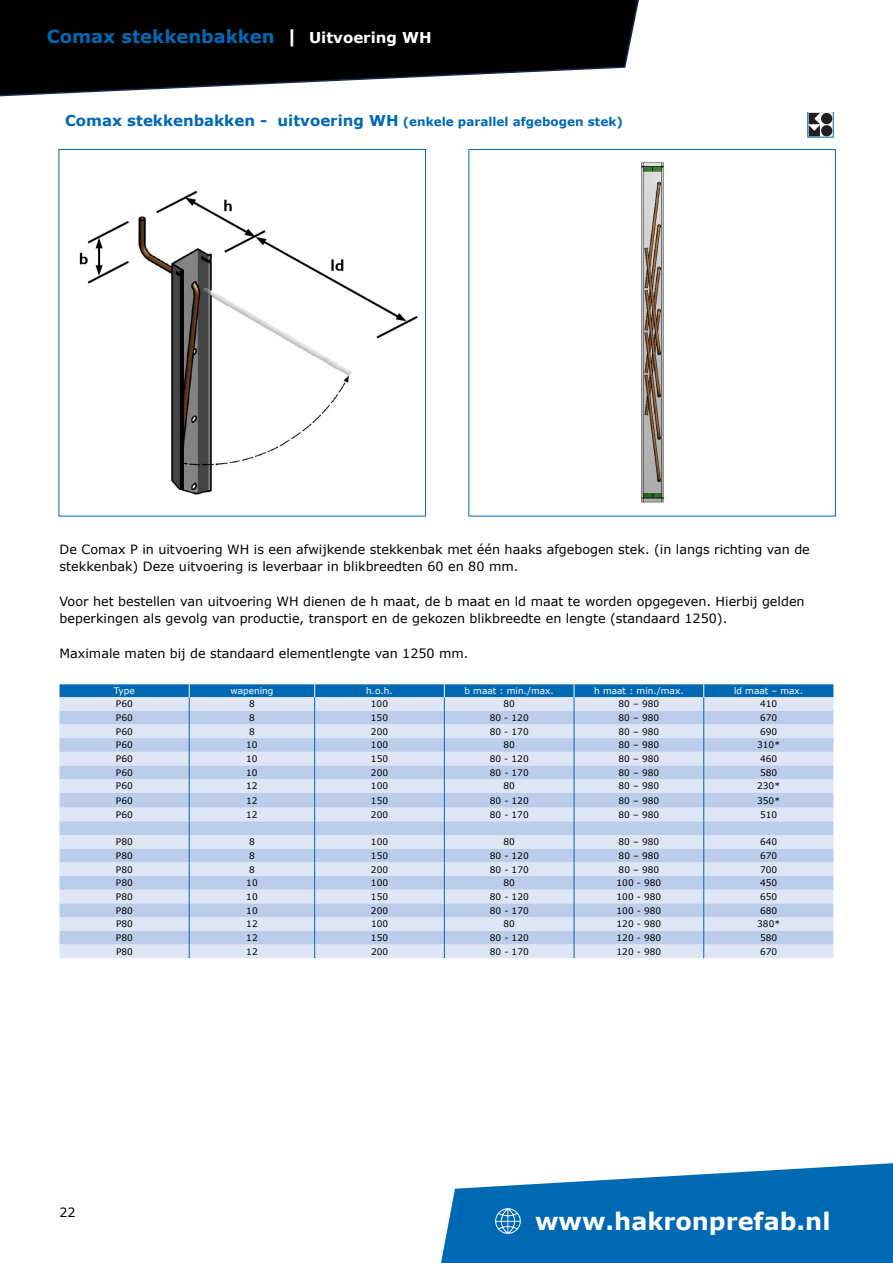
<style>
.page{position:relative;width:893px;height:1263px;background:#fff}
.page>*{position:absolute;margin:0;border:0;box-sizing:border-box;transform-origin:0 0}
.t1{font:700 24px "Verdana";color:#fff}
.t2{font:700 18px "Verdana";color:#0069b4}
.t3{font:700 15px "Verdana";color:#0069b4}
.t4{font:12.75px/17.2px "Verdana";color:#000}
.t5{font:9px "Verdana";color:#000}
.t6{font:9px "Verdana";color:#fff}
.s1{color:#fff}
.s2{font-size:15px;color:#fff}
.s3{font-size:12px}
.s4{font-family:"Social Media Circled";font-weight:400;font-size:51px}
</style>
<div class="page">
<img style="left:79px;top:190px;width:339px;height:305px">
<div style="left:59px;top:149px;width:367px;height:367px;border:1px solid #0069b4"></div>
<img style="left:641px;top:162px;width:24px;height:341px">
<div style="left:469px;top:149px;width:367px;height:367px;border:1px solid #0069b4"></div>
<svg style="left:60px;top:684px;width:773px;height:274px;background:#c3d4ed"></svg>
<img style="left:809px;top:113px;width:22px;height:22px">
<svg style="left:0;top:0;width:639px;height:97px"></svg>
<svg style="left:441px;top:1163px;width:452px;height:100px;background:#247ebe"></svg>
<h2 class="t2" style="left:47px;top:25px;width:386px">Comax stekkenbakken <span class="s1">|</span> <span class="s2">Uitvoering WH</span></h2>
<h3 class="t3" style="left:65px;top:110px;width:559px">Comax stekkenbakken - uitvoering WH <span class="s3">(enkele parallel afgebogen stek)</span></h3>
<h3 class="t4" style="left:60px;top:541px;width:752px">De Comax P in uitvoering WH is een afwijkende stekkenbak met één haaks afgebogen stek. (in langs richting van de stekkenbak) Deze uitvoering is leverbaar in blikbreedten 60 en 80 mm.</h3>
<h3 class="t4" style="left:60px;top:593px;width:747px">Voor het bestellen van uitvoering WH dienen de h maat, de b maat en ld maat te worden opgegeven. Hierbij gelden beperkingen als gevolg van productie, transport en de gekozen blikbreedte en lengte (standaard 1250).</h3>
<h3 class="t4" style="left:60px;top:644px;width:411px">Maximale maten bij de standaard elementlengte van 1250 mm.</h3>
<p class="t6" style="left:114px;top:685px;width:22px">Type</p>
<p class="t6" style="left:230px;top:685px;width:45px">wapening</p>
<p class="t6" style="left:366px;top:685px;width:28px">h.o.h.</p>
<p class="t6" style="left:465px;top:685px;width:91px">b maat : min./max.</p>
<p class="t6" style="left:594px;top:685px;width:91px">h maat : min./max.</p>
<p class="t6" style="left:734px;top:685px;width:71px">ld maat – max.</p>
<p class="t5" style="left:116px;top:698px;width:18px">P60</p>
<p class="t5" style="left:249px;top:698px;width:7px">8</p>
<p class="t5" style="left:371px;top:698px;width:19px">100</p>
<p class="t5" style="left:503px;top:698px;width:13px">80</p>
<p class="t5" style="left:619px;top:698px;width:42px">80 – 980</p>
<p class="t5" style="left:760px;top:698px;width:19px">410</p>
<p class="t5" style="left:116px;top:712px;width:18px">P60</p>
<p class="t5" style="left:249px;top:712px;width:7px">8</p>
<p class="t5" style="left:371px;top:712px;width:19px">150</p>
<p class="t5" style="left:490px;top:712px;width:41px">80 - 120</p>
<p class="t5" style="left:619px;top:712px;width:42px">80 – 980</p>
<p class="t5" style="left:760px;top:712px;width:19px">670</p>
<p class="t5" style="left:116px;top:726px;width:18px">P60</p>
<p class="t5" style="left:249px;top:726px;width:7px">8</p>
<p class="t5" style="left:371px;top:726px;width:19px">200</p>
<p class="t5" style="left:490px;top:726px;width:41px">80 - 170</p>
<p class="t5" style="left:619px;top:726px;width:42px">80 – 980</p>
<p class="t5" style="left:760px;top:726px;width:19px">690</p>
<p class="t5" style="left:116px;top:739px;width:18px">P60</p>
<p class="t5" style="left:246px;top:739px;width:13px">10</p>
<p class="t5" style="left:371px;top:739px;width:19px">100</p>
<p class="t5" style="left:503px;top:739px;width:13px">80</p>
<p class="t5" style="left:619px;top:739px;width:42px">80 – 980</p>
<p class="t5" style="left:757px;top:739px;width:24px">310*</p>
<p class="t5" style="left:116px;top:753px;width:18px">P60</p>
<p class="t5" style="left:246px;top:753px;width:13px">10</p>
<p class="t5" style="left:371px;top:753px;width:19px">150</p>
<p class="t5" style="left:490px;top:753px;width:41px">80 - 120</p>
<p class="t5" style="left:619px;top:753px;width:42px">80 – 980</p>
<p class="t5" style="left:760px;top:753px;width:19px">460</p>
<p class="t5" style="left:116px;top:767px;width:18px">P60</p>
<p class="t5" style="left:246px;top:767px;width:13px">10</p>
<p class="t5" style="left:371px;top:767px;width:19px">200</p>
<p class="t5" style="left:490px;top:767px;width:41px">80 - 170</p>
<p class="t5" style="left:619px;top:767px;width:42px">80 – 980</p>
<p class="t5" style="left:760px;top:767px;width:19px">580</p>
<p class="t5" style="left:116px;top:780px;width:18px">P60</p>
<p class="t5" style="left:246px;top:780px;width:13px">12</p>
<p class="t5" style="left:371px;top:780px;width:19px">100</p>
<p class="t5" style="left:503px;top:780px;width:13px">80</p>
<p class="t5" style="left:619px;top:780px;width:42px">80 – 980</p>
<p class="t5" style="left:757px;top:780px;width:24px">230*</p>
<p class="t5" style="left:116px;top:795px;width:18px">P60</p>
<p class="t5" style="left:246px;top:795px;width:13px">12</p>
<p class="t5" style="left:371px;top:795px;width:19px">150</p>
<p class="t5" style="left:490px;top:795px;width:41px">80 - 120</p>
<p class="t5" style="left:619px;top:795px;width:42px">80 – 980</p>
<p class="t5" style="left:757px;top:795px;width:24px">350*</p>
<p class="t5" style="left:116px;top:809px;width:18px">P60</p>
<p class="t5" style="left:246px;top:809px;width:13px">12</p>
<p class="t5" style="left:371px;top:809px;width:19px">200</p>
<p class="t5" style="left:490px;top:809px;width:41px">80 - 170</p>
<p class="t5" style="left:619px;top:809px;width:42px">80 – 980</p>
<p class="t5" style="left:760px;top:809px;width:19px">510</p>
<p class="t5" style="left:116px;top:836px;width:18px">P80</p>
<p class="t5" style="left:249px;top:836px;width:7px">8</p>
<p class="t5" style="left:371px;top:836px;width:19px">100</p>
<p class="t5" style="left:503px;top:836px;width:13px">80</p>
<p class="t5" style="left:619px;top:836px;width:42px">80 – 980</p>
<p class="t5" style="left:760px;top:836px;width:19px">640</p>
<p class="t5" style="left:116px;top:850px;width:18px">P80</p>
<p class="t5" style="left:249px;top:850px;width:7px">8</p>
<p class="t5" style="left:371px;top:850px;width:19px">150</p>
<p class="t5" style="left:490px;top:850px;width:41px">80 - 120</p>
<p class="t5" style="left:619px;top:850px;width:42px">80 – 980</p>
<p class="t5" style="left:760px;top:850px;width:19px">670</p>
<p class="t5" style="left:116px;top:864px;width:18px">P80</p>
<p class="t5" style="left:249px;top:864px;width:7px">8</p>
<p class="t5" style="left:371px;top:864px;width:19px">200</p>
<p class="t5" style="left:490px;top:864px;width:41px">80 - 170</p>
<p class="t5" style="left:619px;top:864px;width:42px">80 – 980</p>
<p class="t5" style="left:760px;top:864px;width:19px">700</p>
<p class="t5" style="left:116px;top:877px;width:18px">P80</p>
<p class="t5" style="left:246px;top:877px;width:13px">10</p>
<p class="t5" style="left:371px;top:877px;width:19px">100</p>
<p class="t5" style="left:503px;top:877px;width:13px">80</p>
<p class="t5" style="left:617px;top:877px;width:46px">100 - 980</p>
<p class="t5" style="left:760px;top:877px;width:19px">450</p>
<p class="t5" style="left:116px;top:891px;width:18px">P80</p>
<p class="t5" style="left:246px;top:891px;width:13px">10</p>
<p class="t5" style="left:371px;top:891px;width:19px">150</p>
<p class="t5" style="left:490px;top:891px;width:41px">80 - 120</p>
<p class="t5" style="left:617px;top:891px;width:46px">100 - 980</p>
<p class="t5" style="left:760px;top:891px;width:19px">650</p>
<p class="t5" style="left:116px;top:905px;width:18px">P80</p>
<p class="t5" style="left:246px;top:905px;width:13px">10</p>
<p class="t5" style="left:371px;top:905px;width:19px">200</p>
<p class="t5" style="left:490px;top:905px;width:41px">80 - 170</p>
<p class="t5" style="left:617px;top:905px;width:46px">100 - 980</p>
<p class="t5" style="left:760px;top:905px;width:19px">680</p>
<p class="t5" style="left:116px;top:918px;width:18px">P80</p>
<p class="t5" style="left:246px;top:918px;width:13px">12</p>
<p class="t5" style="left:371px;top:918px;width:19px">100</p>
<p class="t5" style="left:504px;top:918px;width:13px">80</p>
<p class="t5" style="left:617px;top:918px;width:46px">120 - 980</p>
<p class="t5" style="left:757px;top:918px;width:24px">380*</p>
<p class="t5" style="left:116px;top:932px;width:18px">P80</p>
<p class="t5" style="left:246px;top:932px;width:13px">12</p>
<p class="t5" style="left:371px;top:932px;width:19px">150</p>
<p class="t5" style="left:490px;top:932px;width:41px">80 - 120</p>
<p class="t5" style="left:617px;top:932px;width:46px">120 - 980</p>
<p class="t5" style="left:760px;top:932px;width:19px">580</p>
<p class="t5" style="left:116px;top:946px;width:18px">P80</p>
<p class="t5" style="left:246px;top:946px;width:13px">12</p>
<p class="t5" style="left:371px;top:946px;width:19px">200</p>
<p class="t5" style="left:490px;top:946px;width:41px">80 - 170</p>
<p class="t5" style="left:617px;top:946px;width:46px">120 - 980</p>
<p class="t5" style="left:760px;top:946px;width:19px">670</p>
<h3 class="t4" style="left:60px;top:1204px;width:18px">22</h3>
<h1 class="t1" style="left:481px;top:1205px;width:351px"><span class="s4">Ô</span>www.hakronprefab.nl</h1>
</div>
